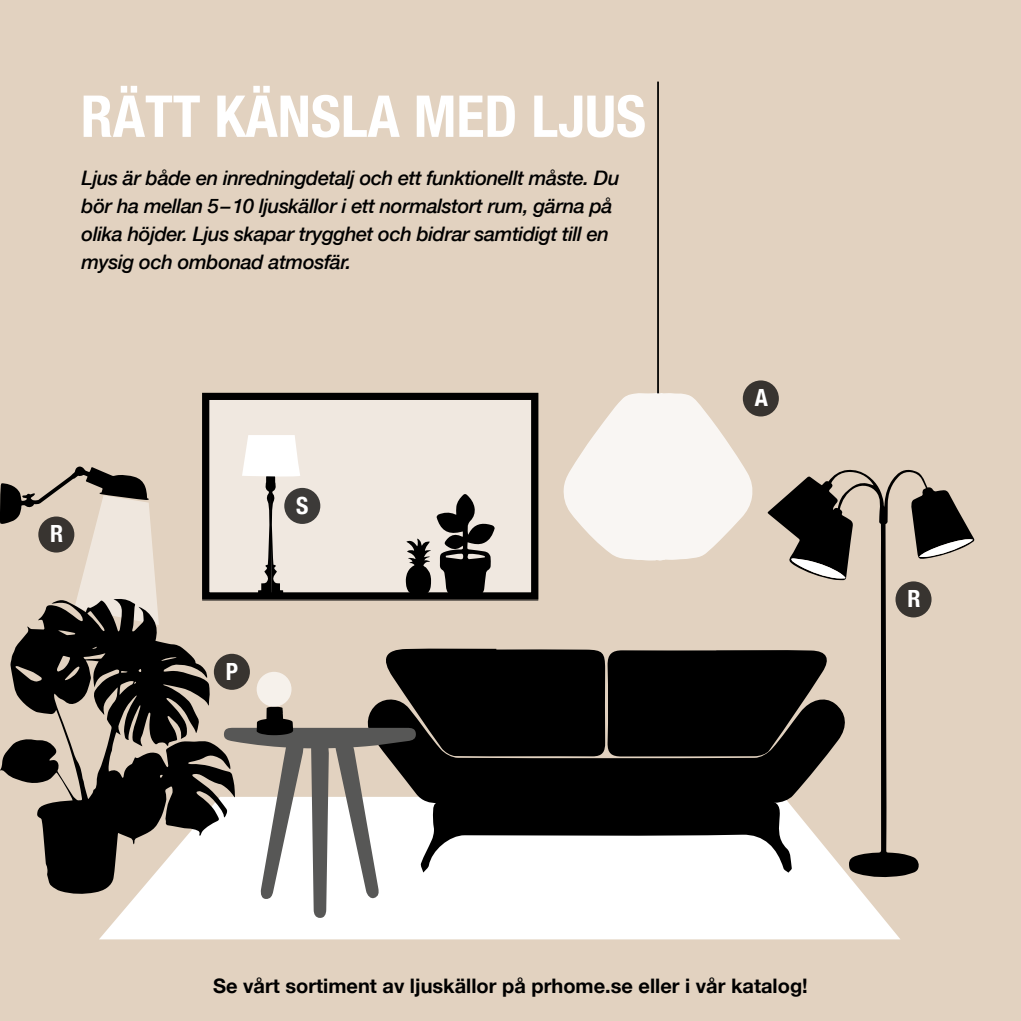
<style>
.page{position:relative;width:1021px;height:1021px;background:#fff}
.page>*{position:absolute;margin:0;border:0;box-sizing:border-box;transform-origin:0 0}
.t1{font:700 condensed 57.8px "Helvetica Neue";color:#fff}
.t2{font:700 condensed 23.6px "Helvetica Neue";color:#fff}
.t3{font:italic 500 20px/28px "Helvetica Neue";letter-spacing:-.02em;color:#000}
.t4{font:700 20px "Helvetica Neue";color:#000}
</style>
<div class="page">
<div style="left:0;top:0;width:1020px;height:1020px;background:#e2d2c0"></div>
<div style="left:206px;top:396px;width:328px;height:201px;background:#f0e8e0"></div>
<svg style="left:99px;top:877px;width:801px;height:62px;background:#fbfaf8"></svg>
<div style="left:742px;top:380px;width:36px;height:36px;background:#383430;border-radius:50%"></div>
<div style="left:284px;top:488px;width:36px;height:36px;background:#3c3a38;border-radius:50%"></div>
<svg style="left:767px;top:469px;width:207px;height:408px"></svg>
<svg style="left:791px;top:558px;width:54px;height:20px"></svg>
<svg style="left:919px;top:536px;width:54px;height:21px"></svg>
<svg style="left:0;top:466px;width:157px;height:132px"></svg>
<svg style="left:0;top:598px;width:235px;height:296px"></svg>
<svg style="left:223px;top:648px;width:608px;height:270px;background:#777472"></svg>
<div style="left:257px;top:671px;width:34px;height:35px;background:#f6f1eb;border-radius:50%"></div>
<div style="left:202px;top:393px;width:336px;height:206px;border:7px solid #000"></div>
<svg style="left:563px;top:392px;width:190px;height:169px"></svg>
<hr style="left:657px;top:82px;width:2px;height:311px;background:#000">
<svg style="left:406px;top:494px;width:89px;height:105px"></svg>
<svg style="left:242px;top:435px;width:58px;height:160px"></svg>
<h1 class="t1" style="left:81px;top:68px;width:567px">RÄTT KÄNSLA MED LJUS</h1>
<p class="t3" style="left:82px;top:162px;width:539px">Ljus är både en inredningdetalj och ett funktionellt måste. Du bör ha mellan 5–10 ljuskällor i ett normalstort rum, gärna på olika höjder. Ljus skapar trygghet och bidrar samtidigt till en mysig och ombonad atmosfär.</p>
<p class="t2" style="left:50px;top:514px;width:15px">R</p>
<p class="t2" style="left:296px;top:485px;width:14px">S</p>
<p class="t2" style="left:226px;top:651px;width:14px">P</p>
<p class="t2" style="left:754px;top:378px;width:15px">A</p>
<p class="t2" style="left:907px;top:579px;width:15px">R</p>
<p class="t4" style="left:213px;top:970px;width:596px">Se vårt sortiment av ljuskällor på prhome.se eller i vår katalog!</p>
</div>
